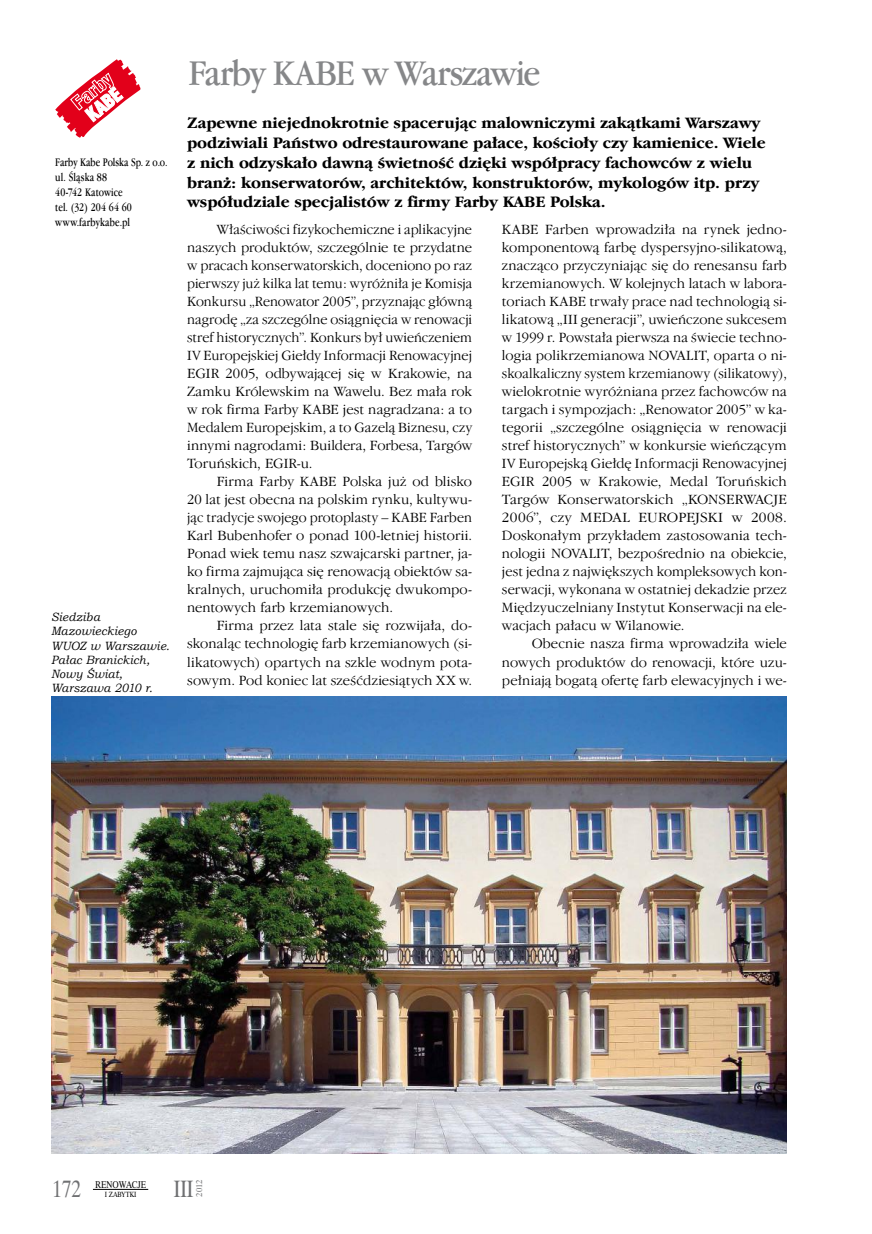
<style>
.page{position:relative;width:872px;height:1234px;background:#fff}
.page>*{position:absolute;margin:0;border:0;box-sizing:border-box;transform-origin:0 0}
.t1{font:37.5px "Garmd ITC Bk PL";letter-spacing:-.035em;color:#868789;scale:.9 1}
.t2{font:23.55px "Dutch 801 Rm PL Roman A";letter-spacing:-.02em;color:#6f7072;scale:.8 1}
.t3{font:700 16.5px/19.8px "Garmd ITC Bk PL";letter-spacing:-.005em;color:#000}
.t4{font:14.7px/18px "Garmd ITC Lt PL";letter-spacing:.01em;color:#000;text-align:justify}
.t5{font:12px/15px "Garmd ITC Bk Nr PL";letter-spacing:.01em;color:#000;scale:.95 1}
.t6{font:italic 12px/14.2px "Bookman Old Style";letter-spacing:.015em;color:#000;scale:.95 1}
.t7{font:9.75px "Dutch 801 Rm PL Roman A";color:#000;scale:.8 1}
.t8{font:8.4px "Dutch 801 Rm PL Roman A";color:#6f7072}
.t9{font:7.5px "Dutch 801 Rm PL Roman A";color:#000;scale:.8 1}
</style>
<div class="page">
<hr style="left:93px;top:1188px;width:55px;height:1px;background:#000">
<img style="left:51px;top:696px;width:736px;height:456px">
<svg style="left:55px;top:59px;width:86px;height:79px"></svg>
<p class="t5" style="left:55px;top:154px;width:120px">Farby Kabe Polska Sp. z o.o. ul. Śląska 88<br>40-742 Katowice<br>tel. (32) 204 64 60 www.farbykabe.pl</p>
<p class="t6" style="left:51px;top:609px;width:126px">Siedziba<br>Mazowieckiego<br>WUOZ w Warszawie.<br>Pałac Branickich,<br>Nowy Świat,<br>Warszawa 2010 r.</p>
<h1 class="t1" style="left:188px;top:51px;width:393px">Farby KABE w Warszawie</h1>
<p class="t3" style="left:187px;top:113px;width:580px">Zapewne niejednokrotnie spacerując malowniczymi zakątkami Warszawy podziwiali Państwo odrestaurowane pałace, kościoły czy kamienice. Wiele z nich odzyskało dawną świetność dzięki współpracy fachowców z wielu branż: konserwatorów, architektów, konstruktorów, mykologów itp. przy współudziale specjalistów z firmy Farby KABE Polska.</p>
<p class="t4" style="left:187px;top:220px;width:286px;text-indent:30px">Właściwości fizykochemiczne i aplikacyjne naszych produktów, szczególnie te przydatne w pracach konserwatorskich, doceniono po raz pierwszy już kilka lat temu: wyróżniła je Komisja Konkursu „Renowator 2005”, przyznając główną nagrodę „za szczególne osiągnięcia w renowacji stref historycznych”. Konkurs był uwieńczeniem IV Europejskiej Giełdy Informacji Renowacyjnej EGIR 2005, odbywającej się w Krakowie, na Zamku Królewskim na Wawelu. Bez mała rok w rok firma Farby KABE jest nagradzana: a to Medalem Europejskim, a to Gazelą Biznesu, czy innymi nagrodami: Buildera, Forbesa, Targów Toruńskich, EGIR-u.</p>
<p class="t4" style="left:187px;top:472px;width:286px;text-indent:30px">Firma Farby KABE Polska już od blisko 20 lat jest obecna na polskim rynku, kultywu&shy;jąc tradycje swojego protoplasty – KABE Farben Karl Bubenhofer o ponad 100-letniej historii.<br>Ponad wiek temu nasz szwajcarski partner, ja&shy;ko firma zajmująca się renowacją obiektów sa&shy;kralnych, uruchomiła produkcję dwukompo&shy;nentowych farb krzemianowych.</p>
<p class="t4" style="left:187px;top:616px;width:286px;text-indent:30px">Firma przez lata stale się rozwijała, do&shy;skonaląc technologię farb krzemianowych (si&shy;likatowych) opartych na szkle wodnym pota&shy;sowym. Pod koniec lat sześćdziesiątych XX w.</p>
<p class="t4" style="left:502px;top:220px;width:286px">KABE Farben wprowadziła na rynek jedno&shy;komponentową farbę dyspersyjno-silikatową, znacząco przyczyniając się do renesansu farb krzemianowych. W kolejnych latach w labora&shy;toriach KABE trwały prace nad technologią si&shy;likatową „III generacji”, uwieńczone sukcesem w 1999 r. Powstała pierwsza na świecie techno&shy;logia polikrzemianowa NOVALIT, oparta o ni&shy;skoalkaliczny system krzemianowy (silikatowy), wielokrotnie wyróżniana przez fachowców na targach i sympozjach: „Renowator 2005” w ka&shy;tegorii „szczególne osiągnięcia w renowacji stref historycznych” w konkursie wieńczącym IV Europejską Giełdę Informacji Renowacyjnej EGIR 2005 w Krakowie, Medal Toruńskich Targów Konserwatorskich „KONSERWACJE 2006”, czy MEDAL EUROPEJSKI w 2008.<br>Doskonałym przykładem zastosowania tech&shy;nologii NOVALIT, bezpośrednio na obiekcie, jest jedna z największych kompleksowych kon&shy;serwacji, wykonana w ostatniej dekadzie przez Międzyuczelniany Instytut Konserwacji na ele&shy;wacjach pałacu w Wilanowie.</p>
<p class="t4" style="left:502px;top:634px;width:286px;text-indent:30px">Obecnie nasza firma wprowadziła wiele nowych produktów do renowacji, które uzu&shy;pełniają bogatą ofertę farb elewacyjnych i we-</p>
<h2 class="t2" style="left:53px;top:1173px;width:37px">172</h2>
<p class="t9" style="left:105px;top:1189px;width:41px">I ZABYTKI</p>
<h2 class="t2" style="left:174px;top:1173px;width:27px">III</h2>
<p class="t8" style="left:194px;top:1196px;width:18px;rotate:-90deg">2012</p>
<p class="t7" style="left:95px;top:1178px;width:65px">RENOWACJE</p>
</div>
